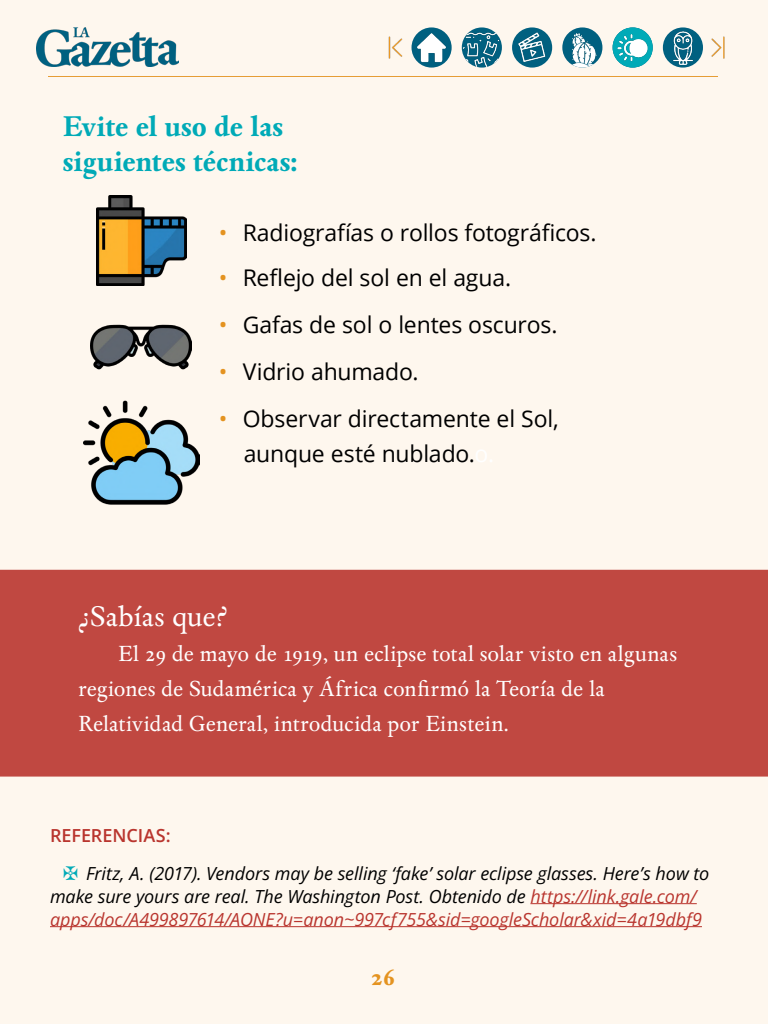
<style>
.page{position:relative;width:768px;height:1024px;background:#fef7ee}
.page>*{position:absolute;margin:0;border:0;box-sizing:border-box;transform-origin:0 0}
.t1{font:700 30px/35px "Espinosa Nova Pro";letter-spacing:-.005em;color:#00aab7}
.t2{font:30px "Espinosa Nova Pro";color:#fff}
.t3{font:700 25px "Espinosa Nova Pro";color:#e49320}
.t4{font:23px/35px "Open Sans";letter-spacing:-.01em;color:#000}
.t5{font:23px/35px "Espinosa Nova Pro";letter-spacing:-.005em;color:#fff}
.t6{font:italic 18px/23px "Open Sans";letter-spacing:-.005em;color:#000}
.t7{font:600 18px "Open Sans";letter-spacing:-.005em;color:#b9352e}
.s1{color:#e49320}
.s2{color:#fff}
.s3{color:#b9352e}
</style>
<div class="page">
<img style="left:37px;top:28px;width:141px;height:39px">
<hr style="left:48px;top:76px;width:670px;height:1px;background:#e49320">
<img style="left:412px;top:27px;width:40px;height:41px;border-radius:20px">
<img style="left:462px;top:28px;width:40px;height:40px">
<svg style="left:512px;top:27px;width:40px;height:41px"></svg>
<img style="left:512px;top:28px;width:37px;height:37px">
<img style="left:562px;top:27px;width:40px;height:41px;border-radius:20px">
<img style="left:663px;top:27px;width:40px;height:41px;border-radius:20px">
<img style="left:711px;top:36px;width:14px;height:23px">
<img style="left:388px;top:36px;width:15px;height:23px">
<div style="left:0;top:570px;width:768px;height:207px;background:#c04841"></div>
<img style="left:96px;top:196px;width:90px;height:90px">
<img style="left:91px;top:324px;width:101px;height:46px">
<img style="left:83px;top:400px;width:116px;height:105px">
<hr style="left:530px;top:903px;width:167px;height:1px;background:#b9352e">
<hr style="left:50px;top:926px;width:652px;height:1px;background:#b9352e">
<img style="left:613px;top:27px;width:40px;height:41px;border-radius:20px">
<h1 class="t1" style="left:63px;top:110px;width:237px">Evite el uso de las siguientes técnicas:</h1>
<p class="t4" style="left:219px;top:215px;width:379px"><span class="s1">•</span> Radiografías o rollos fotográficos.</p>
<p class="t4" style="left:219px;top:260px;width:294px"><span class="s1">•</span> Reflejo del sol en el agua.</p>
<p class="t4" style="left:219px;top:307px;width:340px"><span class="s1">•</span> Gafas de sol o lentes oscuros.</p>
<p class="t4" style="left:219px;top:354px;width:201px"><span class="s1">•</span> Vidrio ahumado.</p>
<p class="t4" style="left:244px;top:401px;width:317px;text-indent:-25px"><span class="s1">•</span> Observar directamente el Sol, aunque esté nublado.<span class="s2">o.</span></p>
<h1 class="t2" style="left:78px;top:599px;width:153px">¿Sabías que?</h1>
<p class="t5" style="left:78px;top:637px;width:601px;text-indent:40px">El 29 de mayo de 1919, un eclipse total solar visto en algunas regiones de Sudamérica y África confirmó la Teoría de la<br>Relatividad General, introducida por Einstein.</p>
<p class="t7" style="left:50px;top:823px;width:122px">REFERENCIAS:</p>
<p class="t6" style="left:50px;top:861px;width:661px;text-indent:36px">Fritz, A. (2017). Vendors may be selling ‘fake’ solar eclipse glasses. Here’s how to make sure yours are real. The Washington Post. Obtenido de <span class="s3">https://link.gale.com/ apps/doc/A499897614/AONE?u=anon~997cf755&amp;sid=googleScholar&amp;xid=4a19dbf9</span></p>
<h2 class="t3" style="left:371px;top:963px;width:25px">26</h2>
</div>
